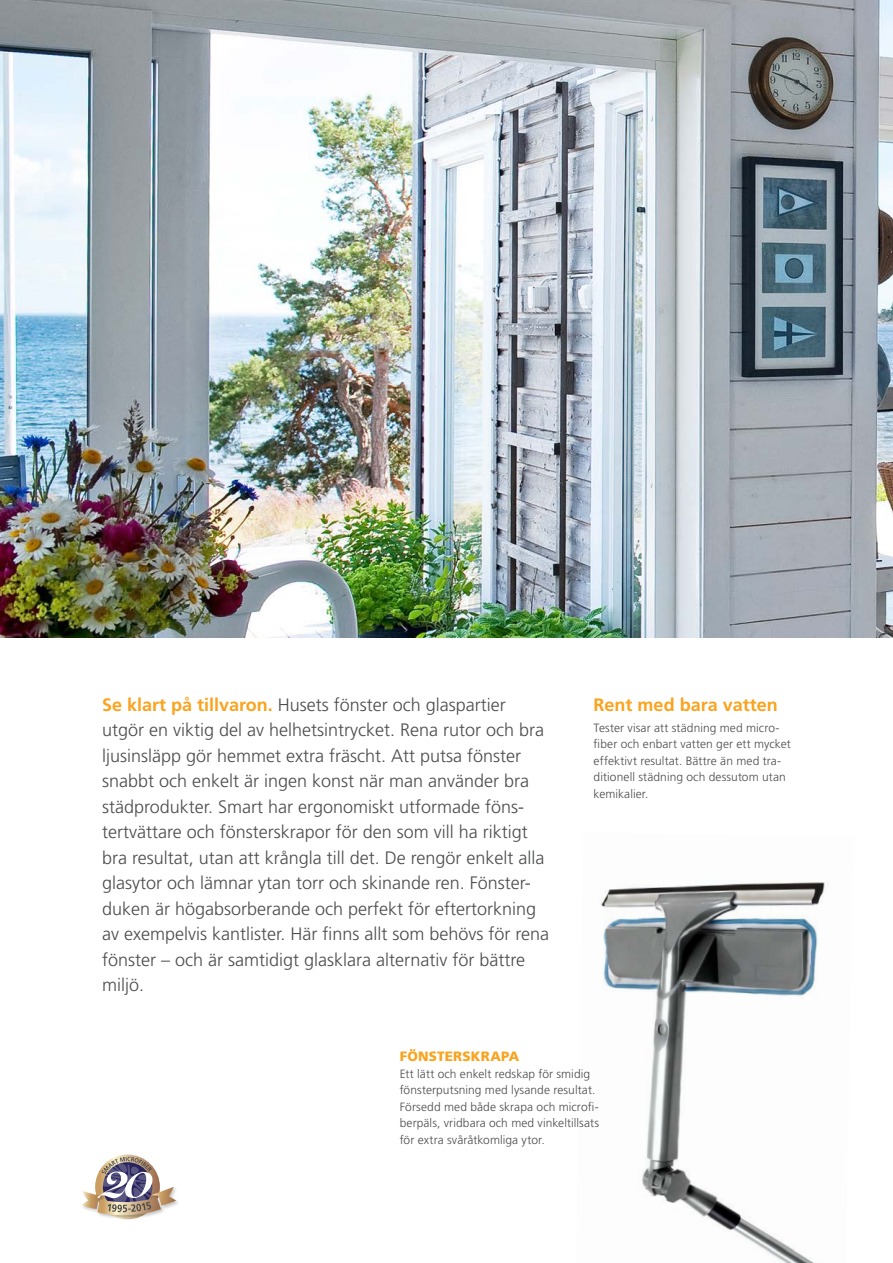
<style>
.page{position:relative;width:893px;height:1263px;background:#fff}
.page>*{position:absolute;margin:0;border:0;box-sizing:border-box;transform-origin:0 0}
.t1{font:300 18px/25.5px "Frutiger";color:#4b4c4d}
.t2{font:700 18px "Frutiger";color:#f9a31f}
.t3{font:900 13.5px "Frutiger";letter-spacing:.015em;color:#f9a31f}
.t4{font:300 12px/16.5px "Frutiger";letter-spacing:.005em;color:#4b4c4d}
.s1{font-weight:700;color:#f9a31f}
</style>
<div class="page">
<img style="left:601px;top:882px;width:224px;height:381px">
<img style="left:0;top:0;width:893px;height:638px">
<img style="left:846px;top:496px;width:47px;height:142px">
<svg style="left:82px;top:1157px;width:94px;height:63px"></svg>
<p class="t1" style="left:102px;top:692px;width:449px"><span class="s1">Se klart på tillvaron.</span> Husets fönster och glaspartier utgör en viktig del av helhetsintrycket. Rena rutor och bra ljusinsläpp gör hemmet extra fräscht. Att putsa fönster snabbt och enkelt är ingen konst när man använder bra städprodukter. Smart har ergonomiskt utformade föns&shy;tertvättare och fönsterskrapor för den som vill ha riktigt bra resultat, utan att krångla till det. De rengör enkelt alla glasytor och lämnar ytan torr och skinande ren. Fönster&shy;duken är högabsorberande och perfekt för eftertorkning av exempelvis kantlister. Här finns allt som behövs för rena fönster – och är samtidigt glasklara alternativ för bättre miljö.</p>
<p class="t2" style="left:594px;top:694px;width:186px">Rent med bara vatten</p>
<p class="t4" style="left:594px;top:719px;width:199px">Tester visar att städning med micro&shy;fiber och enbart vatten ger ett mycket effektivt resultat. Bättre än med tra&shy;ditionell städning och dessutom utan kemikalier.</p>
<p class="t3" style="left:400px;top:1048px;width:121px">FÖNSTERSKRAPA</p>
<p class="t4" style="left:400px;top:1065px;width:201px">Ett lätt och enkelt redskap för smidig fönsterputsning med lysande resultat.<br>Försedd med både skrapa och microfi&shy;berpäls, vridbara och med vinkeltillsats för extra svåråtkomliga ytor.</p>
</div>
